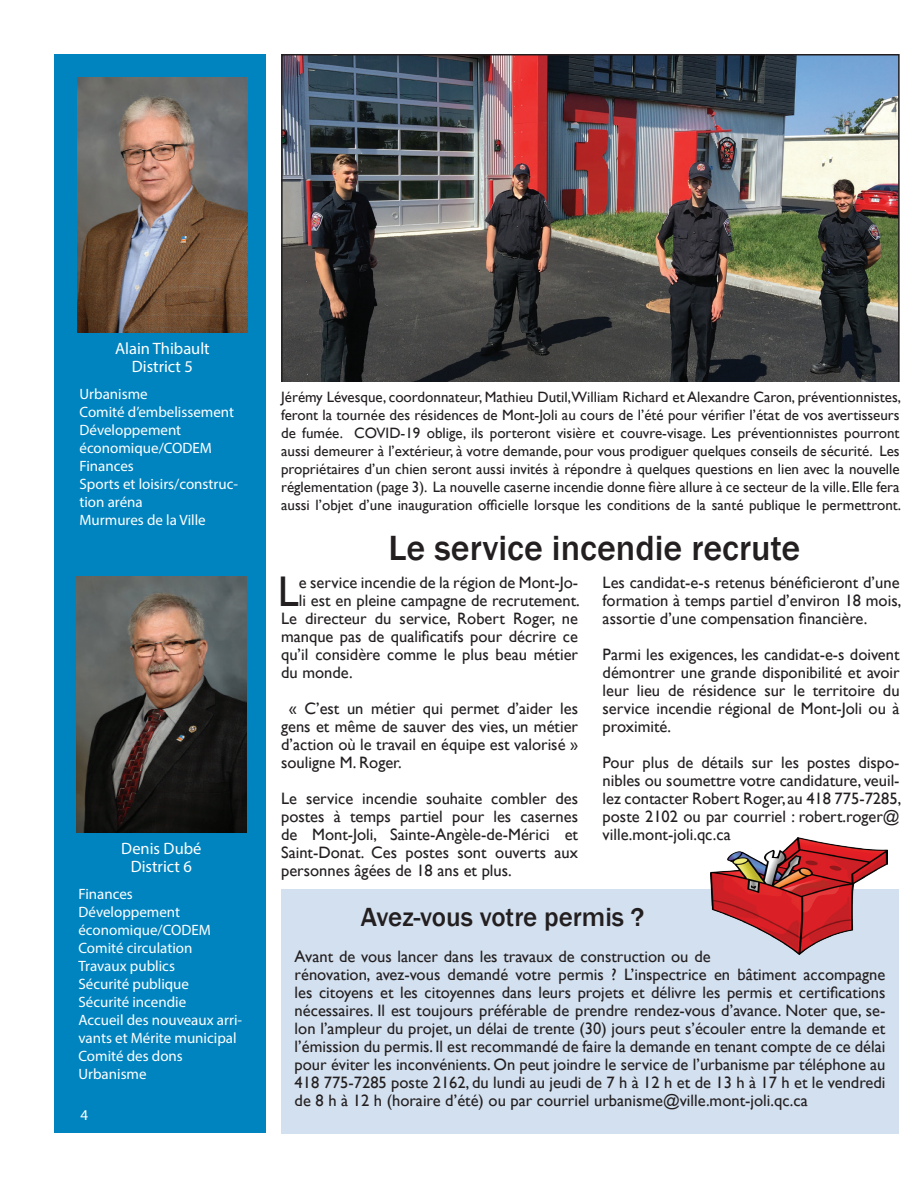
<style>
.page{position:relative;width:918px;height:1188px;background:#fff}
.page>*{position:absolute;margin:0;border:0;box-sizing:border-box;transform-origin:0 0}
.t1{font:42.9px "Gill Sans";color:#231f20}
.t2{font:500 36px "Franklin Gothic";color:#231f20}
.t3{font:500 27px "Franklin Gothic";color:#231f20}
.t4{font:16.5px/18px "Gill Sans";color:#231f20;text-align:justify}
.t5{font:16.5px/18px "Myriad Pro";color:#fff;text-align:center}
.t6{font:15px/18px "Gill Sans";color:#231f20;text-align:justify}
.t7{font:15px/18px "Myriad Pro";color:#fff}
</style>
<div class="page">
<div style="left:55px;top:55px;width:211px;height:1078px;background:#0084c0"></div>
<img style="left:77px;top:77px;width:170px;height:256px">
<img style="left:76px;top:577px;width:170px;height:255px">
<img style="left:284px;top:57px;width:613px;height:325px">
<div style="left:281px;top:889px;width:618px;height:245px;background:#d3e0ef"></div>
<img style="left:711px;top:837px;width:176px;height:117px">
<p class="t5" style="left:115px;top:339px;width:96px">Alain Thibault<br>District 5</p>
<p class="t7" style="left:80px;top:384px;width:160px">Urbanisme<br>Comité d’embelissement<br>Développement économique/CODEM<br>Finances<br>Sports et loisirs/construc&shy;tion aréna<br>Murmures de la Ville</p>
<p class="t5" style="left:121px;top:839px;width:82px">Denis Dubé<br>District 6</p>
<p class="t7" style="left:78px;top:885px;width:165px">Finances<br>Développement économique/CODEM<br>Comité circulation<br>Travaux publics<br>Sécurité publique<br>Sécurité incendie<br>Accueil des nouveaux arri&shy;vants et Mérite municipal<br>Comité des dons<br>Urbanisme</p>
<p class="t7" style="left:81px;top:1106px;width:9px">4</p>
<p class="t6" style="left:281px;top:388px;width:622px">Jérémy Lévesque, coordonnateur, Mathieu Dutil,William Richard et Alexandre Caron, préventionnistes, feront la tournée des résidences de Mont-Joli au cours de l’été pour vérifier l’état de vos avertisseurs de fumée. COVID-19 oblige, ils porteront visière et couvre-visage. Les préventionnistes pourront aussi demeurer à l’extérieur, à votre demande, pour vous prodiguer quelques conseils de sécurité. Les propriétaires d’un chien seront aussi invités à répondre à quelques questions en lien avec la nouvelle réglementation (page 3). La nouvelle caserne incendie donne fière allure à ce secteur de la ville. Elle fera aussi l’objet d’une inauguration officielle lorsque les conditions de la santé publique le permettront.</p>
<h2 class="t2" style="left:389px;top:526px;width:413px">Le service incendie recrute</h2>
<p class="t4" style="left:603px;top:574px;width:300px">Les candidat-e-s retenus bénéficieront d’une formation à temps partiel d’environ 18 mois, assortie d’une compensation financière.</p>
<p class="t4" style="left:603px;top:646px;width:299px">Parmi les exigences, les candidat-e-s doivent démontrer une grande disponibilité et avoir leur lieu de résidence sur le territoire du service incendie régional de Mont-Joli ou à proximité.</p>
<p class="t4" style="left:603px;top:754px;width:300px">Pour plus de détails sur les postes dispo&shy;nibles ou soumettre votre candidature, veuil&shy;lez contacter Robert Roger, au 418 775-7285, poste 2102 ou par courriel : robert.roger@ ville.mont-joli.qc.ca</p>
<h1 class="t1" style="left:278px;top:567px;width:23px">L</h1>
<p class="t4" style="left:299px;top:574px;width:281px">e service incendie de la région de Mont-Jo-</p>
<p class="t4" style="left:299px;top:592px;width:282px">li est en pleine campagne de recrutement.</p>
<p class="t4" style="left:281px;top:610px;width:299px">Le directeur du service, Robert Roger, ne</p>
<p class="t4" style="left:281px;top:628px;width:299px">manque pas de qualificatifs pour décrire ce</p>
<p class="t4" style="left:281px;top:646px;width:298px">qu’il considère comme le plus beau métier</p>
<p class="t4" style="left:281px;top:664px;width:73px">du monde.</p>
<p class="t4" style="left:281px;top:700px;width:299px;text-indent:8px">« C’est un métier qui permet d’aider les gens et même de sauver des vies, un métier d’action où le travail en équipe est valorisé » souligne M. Roger.</p>
<p class="t4" style="left:281px;top:790px;width:299px">Le service incendie souhaite combler des postes à temps partiel pour les casernes de Mont-Joli, Sainte-Angèle-de-Mérici et Saint-Donat. Ces postes sont ouverts aux personnes âgées de 18 ans et plus.</p>
<h3 class="t3" style="left:361px;top:900px;width:285px">Avez-vous votre permis ?</h3>
<p class="t4" style="left:295px;top:948px;width:592px;text-align:left">Avant de vous lancer dans les travaux de construction ou de<br>rénovation, avez-vous demandé votre permis ? L’inspectrice en bâtiment accompagne les citoyens et les citoyennes dans leurs projets et délivre les permis et certifications nécessaires. Il est toujours préférable de prendre rendez-vous d’avance. Noter que, se&shy;lon l’ampleur du projet, un délai de trente (30) jours peut s’écouler entre la demande et l’émission du permis. Il est recommandé de faire la demande en tenant compte de ce délai pour éviter les inconvénients. On peut joindre le service de l’urbanisme par téléphone au 418 775-7285 poste 2162, du lundi au jeudi de 7 h à 12 h et de 13 h à 17 h et le vendredi de 8 h à 12 h (horaire d’été) ou par courriel urbanisme@ville.mont-joli.qc.ca</p>
</div>
